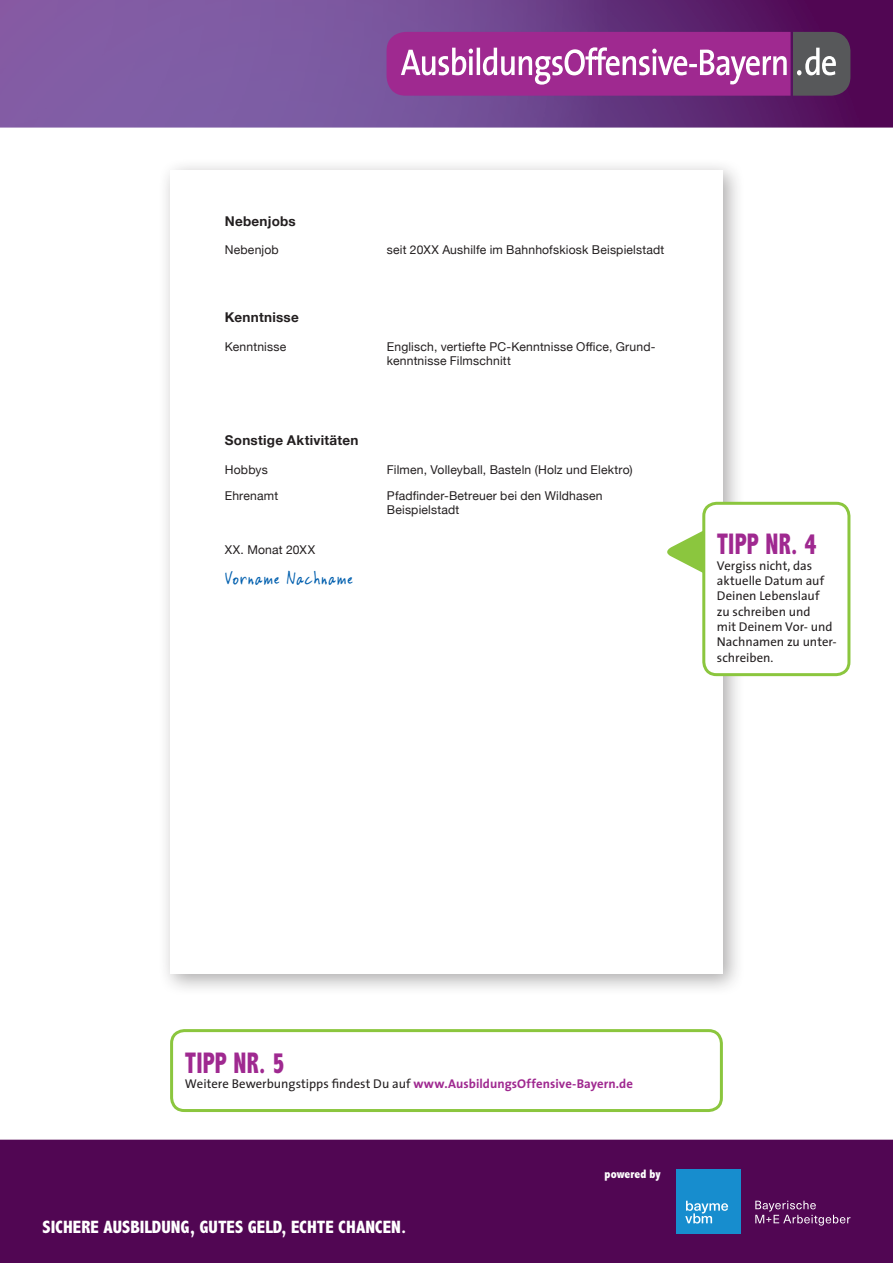
<style>
.page{position:relative;width:893px;height:1263px;background:#510653}
.page>*{position:absolute;margin:0;border:0;box-sizing:border-box;transform-origin:0 0}
.t1{font:800 condensed 30px "Abadi MT Pro";letter-spacing:.005em;color:#9f2990;scale:.8 1}
.t2{font:21px "Vinc Hand";letter-spacing:.005em;color:#015fae}
.t3{font:800 condensed 18px "Abadi MT Pro";color:#fff}
.t4{font:700 13.5px "Helvetica Neue";letter-spacing:.02em;color:#231f20}
.t5{font:12.75px/15.3px "The Sans";color:#231f20}
.t6{font:700 12.75px "The Sans";letter-spacing:.005em;color:#9f2990}
.t7{font:800 condensed 12.3px "Abadi MT Pro";color:#fff}
.t8{font:12.15px/14.5px "Helvetica Neue";letter-spacing:.015em;color:#231f20}
.s1{font-weight:400;color:#231f20}
</style>
<div class="page">
<svg style="left:0;top:0;width:893px;height:128px;background:#734891"></svg>
<div style="left:0;top:128px;width:893px;height:1012px;background:#fff"></div>
<div style="left:676px;top:1169px;width:64px;height:64px;background:#178dce"></div>
<svg style="left:685px;top:1201px;width:43px;height:22px"></svg>
<svg style="left:755px;top:1201px;width:95px;height:24px"></svg>
<svg style="left:387px;top:32px;width:463px;height:64px;background:#a34b99"></svg>
<div style="left:158px;top:158px;width:587px;height:839px;background:#231f20;opacity:.37"></div>
<div style="left:170px;top:170px;width:553px;height:804px;background:#fff"></div>
<div style="left:172px;top:1030px;width:549px;height:80px;background:#fff;border-radius:13px"></div>
<div style="left:170px;top:1029px;width:553px;height:83px;border:3px solid #8bc63e;border-radius:13px"></div>
<svg style="left:667px;top:531px;width:35px;height:42px"></svg>
<div style="left:704px;top:503px;width:145px;height:172px;background:#fff;border-radius:13px"></div>
<div style="left:702px;top:502px;width:148px;height:174px;border:3px solid #8bc63e;border-radius:13px"></div>
<p class="t4" style="left:225px;top:210px;width:72px">Nebenjobs</p>
<p class="t8" style="left:225px;top:243px;width:55px">Nebenjob</p>
<p class="t8" style="left:387px;top:243px;width:279px">seit 20XX Aushilfe im Bahnhofskiosk Beispielstadt</p>
<p class="t4" style="left:225px;top:307px;width:75px">Kenntnisse</p>
<p class="t8" style="left:225px;top:340px;width:63px">Kenntnisse</p>
<p class="t8" style="left:387px;top:340px;width:270px">Englisch, vertiefte PC-Kenntnisse Office, Grund&shy;kenntnisse Filmschnitt</p>
<p class="t4" style="left:225px;top:430px;width:135px">Sonstige Aktivitäten</p>
<p class="t8" style="left:225px;top:463px;width:44px">Hobbys</p>
<p class="t8" style="left:387px;top:463px;width:247px">Filmen, Volleyball, Basteln (Holz und Elektro)</p>
<p class="t8" style="left:225px;top:489px;width:55px">Ehrenamt</p>
<p class="t8" style="left:387px;top:489px;width:217px">Pfadfinder-Betreuer bei den Wildhasen<br>Beispielstadt</p>
<p class="t8" style="left:225px;top:543px;width:92px">XX. Monat 20XX</p>
<h2 class="t2" style="left:225px;top:564px;width:130px">Vorname Nachname</h2>
<h1 class="t1" style="left:717px;top:528px;width:126px">TIPP NR. 4</h1>
<p class="t5" style="left:717px;top:557px;width:121px">Vergiss nicht, das aktuelle Datum auf<br>Deinen Lebenslauf<br>zu schreiben und<br>mit Deinem Vor- und<br>Nachnamen zu unter&shy;schreiben.</p>
<h1 class="t1" style="left:185px;top:1046px;width:126px">TIPP NR. 5</h1>
<p class="t6" style="left:185px;top:1073px;width:449px"><span class="s1">Weitere Bewerbungstipps findest Du auf</span> www.AusbildungsOffensive--Bayern.de</p>
<h3 class="t3" style="left:43px;top:1217px;width:365px">SICHERE AUSBILDUNG, GUTES GELD, ECHTE CHANCEN.</h3>
<p class="t7" style="left:605px;top:1167px;width:58px">powered by</p>
</div>
